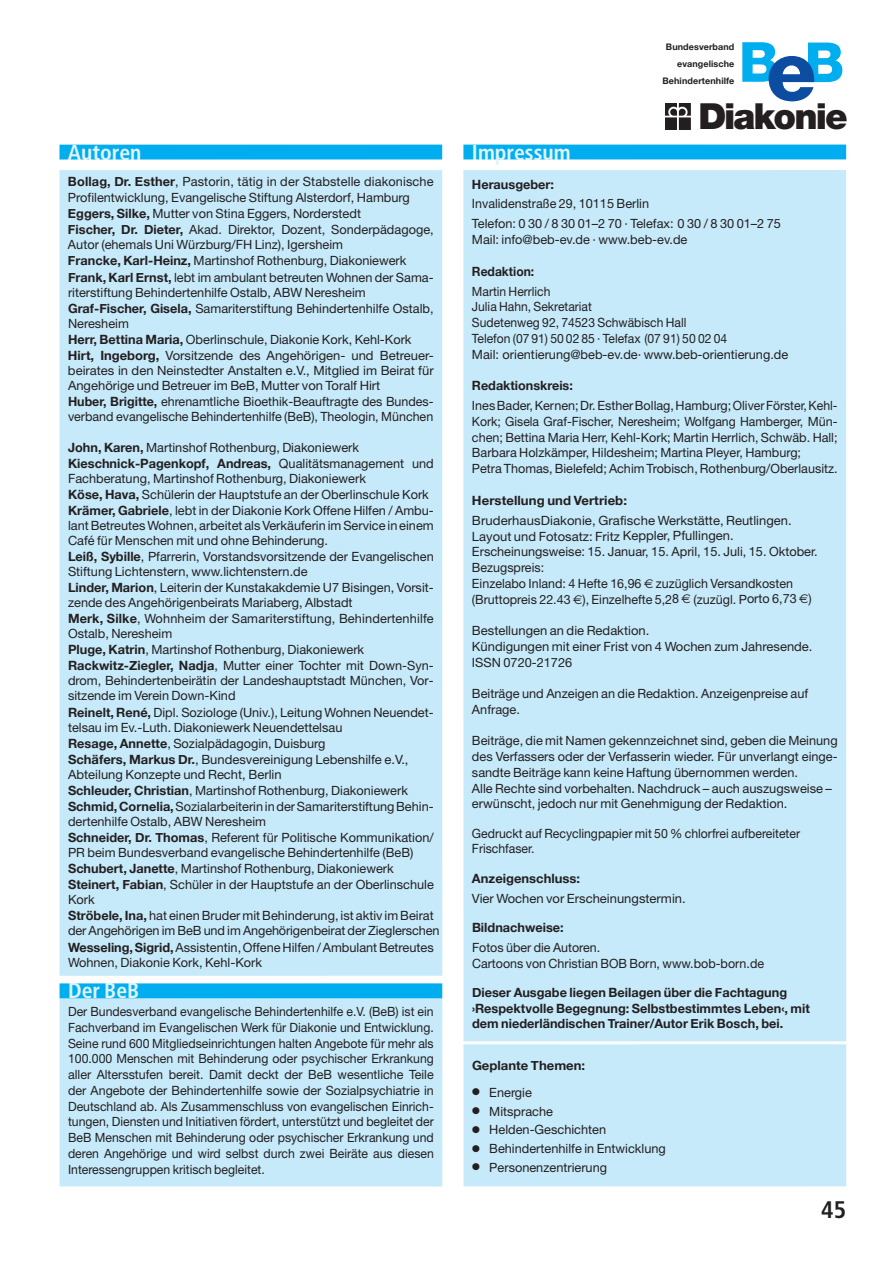
<style>
.page{position:relative;width:893px;height:1263px;background:#fff}
.page>*{position:absolute;margin:0;border:0;box-sizing:border-box;transform-origin:0 0}
.t1{font:900 36px "Helvetica Neue";letter-spacing:-.055em;color:#231f20}
.t2{font:700 condensed 24px "Frutiger";color:#231f20}
.t3{font:700 condensed 21.75px "Frutiger";color:#e1f4fc}
.t4{font:12.75px/15.6px "Helvetica Neue";color:#231f20}
.t5{font:12.75px/15.8px "Helvetica Neue";color:#231f20;scale:.96 1}
.t6{font:700 12.75px/15.8px "Helvetica Neue";color:#231f20}
.t7{font:12.75px/15.8px "Helvetica Neue";color:#231f20;scale:.95 1}
.t8{font:700 12.75px "Helvetica Neue";color:#231f20;scale:.95 1}
.t9{font:700 9px/17px "Helvetica Neue";letter-spacing:.01em;color:#231f20;text-align:right}
.s1{font-family:"Euro Sans"}
.s2{font-weight:700}
</style>
<div class="page">
<div style="left:59px;top:170px;width:383px;height:806px;background:#c6eafa"></div>
<div style="left:59px;top:145px;width:383px;height:15px;background:#00aeef"></div>
<div style="left:463px;top:145px;width:383px;height:14px;background:#00aeef"></div>
<div style="left:463px;top:170px;width:383px;height:1016px;background:#c6eafa"></div>
<hr style="left:451px;top:1041px;width:406px;height:3px;background:#fff">
<div style="left:60px;top:998px;width:382px;height:188px;background:#c6eafa"></div>
<div style="left:60px;top:983px;width:382px;height:15px;background:#00aeef"></div>
<img style="left:666px;top:104px;width:25px;height:25px">
<svg style="left:742px;top:42px;width:100px;height:59px"></svg>
<p class="t9" style="left:662px;top:38px;width:73px">Bundesverband evangelische<br>Behindertenhilfe</p>
<h1 class="t1" style="left:698px;top:103px;width:151px">Diakonie</h1>
<h3 class="t3" style="left:68px;top:143px;width:75px">Autoren</h3>
<h3 class="t3" style="left:472px;top:143px;width:100px">Impressum</h3>
<p class="t6" style="left:472px;top:177px;width:84px">Herausgeber:</p>
<p class="t4" style="left:472px;top:195px;width:311px;line-height:20px">Invalidenstraße 29, 10115 Berlin<br>Telefon: 0 30 / 8 30 01–2 70 · Telefax: 0 30 / 8 30 01–2 75</p>
<p class="t4" style="left:472px;top:233px;width:217px">Mail: info@beb-ev.de · www.beb-ev.de</p>
<p class="t8" style="left:472px;top:263px;width:67px">Redaktion:</p>
<p class="t7" style="left:472px;top:285px;width:334px">Martin Herrlich<br>Julia Hahn, Sekretariat<br>Sudetenweg 92, 74523 Schwäbisch Hall<br>Telefon (07 91) 50 02 85 · Telefax (07 91) 50 02 04<br>Mail: orientierung@beb-ev.de· www.beb-orientierung.de</p>
<p class="t6" style="left:472px;top:377px;width:102px">Redaktionskreis:</p>
<p class="t4" style="left:472px;top:399px;width:367px">Ines Bader, Kernen; Dr. Esther Bollag, Hamburg; Oliver Förster, Kehl-Kork; Gisela Graf-Fischer, Neresheim; Wolfgang Hamberger, Mün&shy;chen; Bettina Maria Herr, Kehl-Kork; Martin Herrlich, Schwäb. Hall; Barbara Holzkämper, Hildesheim; Martina Pleyer, Hamburg;<br>Petra Thomas, Bielefeld; Achim Trobisch, Rothenburg/Oberlausitz.</p>
<p class="t6" style="left:472px;top:492px;width:157px">Herstellung und Vertrieb:</p>
<p class="t4" style="left:472px;top:514px;width:347px">BruderhausDiakonie, Grafische Werkstätte, Reutlingen.<br>Layout und Fotosatz: Fritz Keppler, Pfullingen.<br>Erscheinungsweise: 15. Januar, 15. April, 15. Juli, 15. Oktober.<br>Bezugspreis:<br>Einzelabo Inland: 4 Hefte 16,96 <span class="s1">€</span> zuzüglich Versandkosten (Bruttopreis 22.43 <span class="s1">€</span>), Einzelhefte 5,28 <span class="s1">€</span> (zuzügl. Porto 6,73 <span class="s1">€</span>)</p>
<p class="t4" style="left:472px;top:624px;width:342px">Bestellungen an die Redaktion.<br>Kündigungen mit einer Frist von 4 Wochen zum Jahresende.<br>ISSN 0720-21726</p>
<p class="t4" style="left:472px;top:687px;width:338px">Beiträge und Anzeigen an die Redaktion. Anzeigenpreise auf<br>Anfrage.</p>
<p class="t4" style="left:472px;top:734px;width:367px">Beiträge, die mit Namen gekennzeichnet sind, geben die Meinung des Verfassers oder der Verfasserin wieder. Für unverlangt einge&shy;sandte Beiträge kann keine Haftung übernommen werden.<br>Alle Rechte sind vorbehalten. Nachdruck – auch auszugsweise – erwünscht, jedoch nur mit Genehmigung der Redaktion.</p>
<p class="t5" style="left:472px;top:826px;width:343px">Gedruckt auf Recyclingpapier mit 50 % chlorfrei aufbereiteter<br>Frischfaser.</p>
<p class="t6" style="left:472px;top:870px;width:110px">Anzeigenschluss:</p>
<p class="t4" style="left:472px;top:891px;width:215px">Vier Wochen vor Erscheinungstermin.</p>
<p class="t6" style="left:472px;top:919px;width:93px">Bildnachweise:</p>
<p class="t4" style="left:472px;top:941px;width:294px">Fotos über die Autoren.<br>Cartoons von Christian BOB Born, www.bob-born.de</p>
<p class="t6" style="left:472px;top:984px;width:339px">Dieser Ausgabe liegen Beilagen über die Fachtagung ›Respektvolle Begegnung: Selbstbestimmtes Leben‹, mit dem niederländischen Trainer/Autor Erik Bosch, bei.</p>
<p class="t6" style="left:472px;top:1057px;width:115px">Geplante Themen:</p>
<p class="t4" style="left:472px;top:1086px;width:61px">● Energie</p>
<p class="t4" style="left:472px;top:1104px;width:83px">● Mitsprache</p>
<p class="t4" style="left:472px;top:1123px;width:136px">● Helden-Geschichten</p>
<p class="t4" style="left:472px;top:1142px;width:195px">● Behindertenhilfe in Entwicklung</p>
<p class="t4" style="left:472px;top:1161px;width:137px">● Personenzentrierung</p>
<p class="t4" style="left:68px;top:175px;width:367px"><span class="s2">Bollag, Dr. Esther</span>, Pastorin, tätig in der Stabstelle diakonische Profilentwicklung, Evangelische Stiftung Alsterdorf, Hamburg <span class="s2">Eggers, Silke,</span> Mutter von Stina Eggers, Norderstedt<br><span class="s2">Fischer, Dr. Dieter,</span> Akad. Direktor, Dozent, Sonderpädagoge, Autor (ehemals Uni Würzburg/FH Linz), Igersheim<br><span class="s2">Francke, Karl-Heinz,</span> Martinshof Rothenburg, Diakoniewerk <span class="s2">Frank, Karl Ernst,</span> lebt im ambulant betreuten Wohnen der Sama&shy;riterstiftung Behindertenhilfe Ostalb, ABW Neresheim <span class="s2">Graf-Fischer, Gisela,</span> Samariterstiftung Behindertenhilfe Ostalb, Neresheim<br><span class="s2">Herr, Bettina Maria,</span> Oberlinschule, Diakonie Kork, Kehl-Kork <span class="s2">Hirt, Ingeborg,</span> Vorsitzende des Angehörigen- und Betreuer&shy;beirates in den Neinstedter Anstalten e.V., Mitglied im Beirat für Angehörige und Betreuer im BeB, Mutter von Toralf Hirt<br><span class="s2">Huber, Brigitte,</span> ehrenamtliche Bioethik-Beauftragte des Bundes&shy;verband evangelische Behindertenhilfe (BeB), Theologin, München</p>
<p class="t4" style="left:68px;top:441px;width:373px"><span class="s2">John, Karen,</span> Martinshof Rothenburg, Diakoniewerk <span class="s2">Kieschnick-Pagenkopf, Andreas,</span> Qualitätsmanagement und Fachberatung, Martinshof Rothenburg, Diakoniewerk<br><span class="s2">Köse, Hava,</span> Schülerin der Hauptstufe an der Oberlinschule Kork <span class="s2">Krämer, Gabriele</span>, lebt in der Diakonie Kork Offene Hilfen / Ambu&shy;lant Betreutes Wohnen, arbeitet als Verkäuferin im Service in einem Café für Menschen mit und ohne Behinderung.<br><span class="s2">Leiß, Sybille</span>, Pfarrerin, Vorstandsvorsitzende der Evangelischen Stiftung Lichtenstern, www.lichtenstern.de<br><span class="s2">Linder, Marion</span>, Leiterin der Kunstakakdemie U7 Bisingen, Vorsit&shy;zende des Angehörigenbeirats Mariaberg, Albstadt<br><span class="s2">Merk, Silke</span>, Wohnheim der Samariterstiftung, Behindertenhilfe Ostalb, Neresheim<br><span class="s2">Pluge, Katrin</span>, Martinshof Rothenburg, Diakoniewerk <span class="s2">Rackwitz-Ziegler, Nadja</span>, Mutter einer Tochter mit Down-Syn&shy;drom, Behindertenbeirätin der Landeshauptstadt München, Vor&shy;sitzende im Verein Down-Kind<br><span class="s2">Reinelt, René,</span> Dipl. Soziologe (Univ.), Leitung Wohnen Neuendet&shy;telsau im Ev.-Luth. Diakoniewerk Neuendettelsau<br><span class="s2">Resage, Annette</span>, Sozialpädagogin, Duisburg<br><span class="s2">Schäfers, Markus Dr.</span>, Bundesvereinigung Lebenshilfe e.V., Abteilung Konzepte und Recht, Berlin<br><span class="s2">Schleuder, Christian</span>, Martinshof Rothenburg, Diakoniewerk <span class="s2">Schmid, Cornelia,</span>Sozialarbeiterin in der Samariterstiftung Behin&shy;dertenhilfe Ostalb, ABW Neresheim<br><span class="s2">Schneider, Dr. Thomas</span>, Referent für Politische Kommunikation/ PR beim Bundesverband evangelische Behindertenhilfe (BeB)<br><span class="s2">Schubert, Janette</span>, Martinshof Rothenburg, Diakoniewerk <span class="s2">Steinert, Fabian</span>, Schüler in der Hauptstufe an der Oberlinschule Kork<br><span class="s2">Ströbele, Ina,</span> hat einen Bruder mit Behinderung, ist aktiv im Beirat der Angehörigen im BeB und im Angehörigenbeirat der Zieglerschen</p>
<p class="t4" style="left:68px;top:941px;width:367px;line-height:15px"><span class="s2">Wesseling, Sigrid,</span> Assistentin, Offene Hilfen / Ambulant Betreutes<br>Wohnen, Diakonie Kork, Kehl-Kork</p>
<h3 class="t3" style="left:68px;top:981px;width:73px">Der BeB</h3>
<p class="t5" style="left:68px;top:1005px;width:383px;text-align:justify">Der Bundesverband evangelische Behindertenhilfe e.V. (BeB) ist ein Fachverband im Evangelischen Werk für Diakonie und Entwicklung.<br>Seine rund 600 Mitgliedseinrichtungen halten Angebote für mehr als 100.000 Menschen mit Behinderung oder psychischer Erkrankung aller Altersstufen bereit. Damit deckt der BeB wesentliche Teile der Angebote der Behindertenhilfe sowie der Sozialpsychiatrie in Deutschland ab. Als Zusammenschluss von evangelischen Einrich&shy;tungen, Diensten und Initiativen fördert, unterstützt und begleitet der BeB Menschen mit Behinderung oder psychischer Erkrankung und deren Angehörige und wird selbst durch zwei Beiräte aus diesen Interessengruppen kritisch begleitet.</p>
<h2 class="t2" style="left:821px;top:1199px;width:26px">45</h2>
</div>
